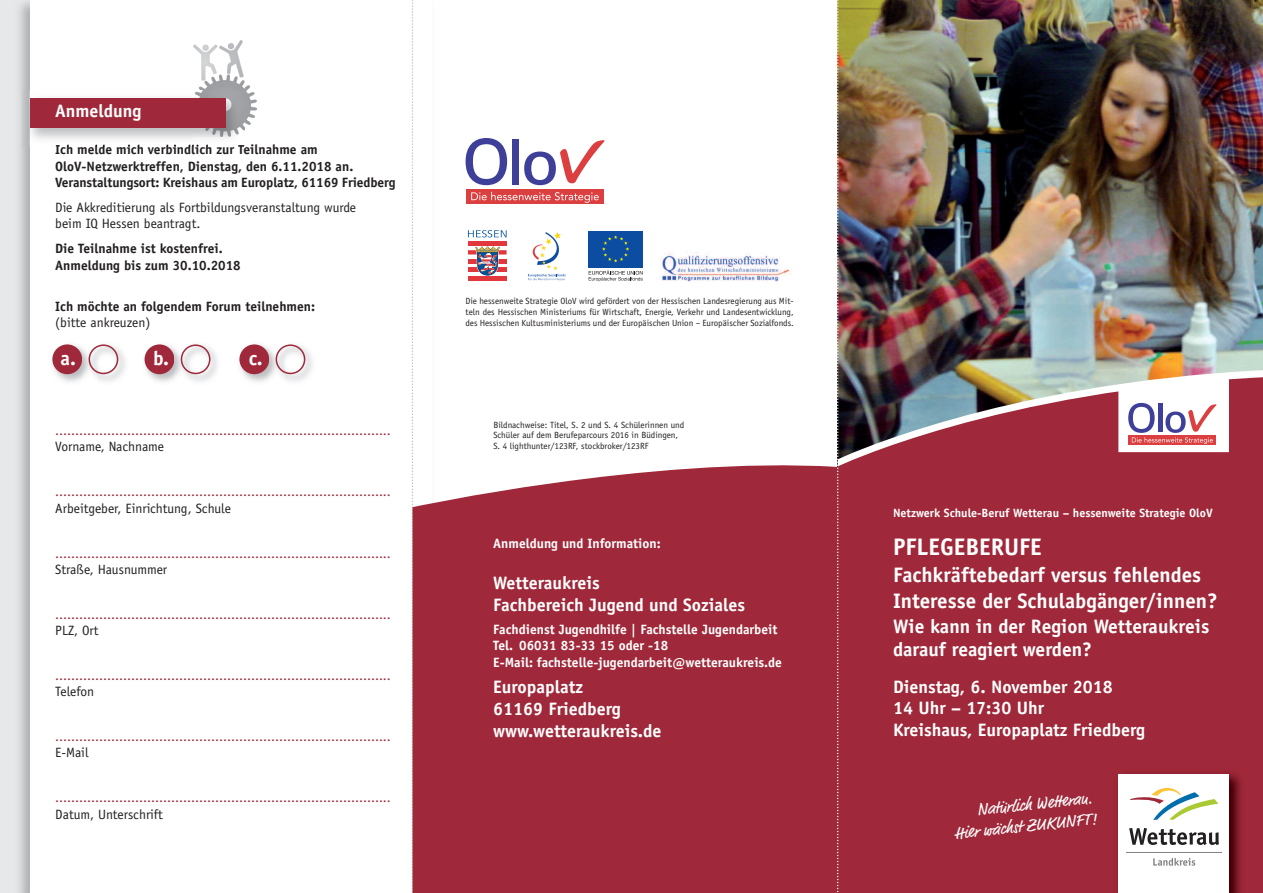
<style>
.page{position:relative;width:1263px;height:893px;background:#fff}
.page>*{position:absolute;margin:0;border:0;box-sizing:border-box;transform-origin:0 0}
.t1{font:700 24px "Officina Sans";color:#fff}
.t2{font:700 21px/26px "Officina Sans";color:#fff}
.t3{font:700 19.8px "Officina Sans";color:#fff}
.t4{font:700 19.5px/23.4px "Officina Sans";color:#fff}
.t5{font:700 18px/21.6px "Officina Sans";color:#fff}
.t6{font:16.95px/21.3px "Market OT";color:#fff;text-align:right}
.t7{font:13.5px "Officina Sans";color:#9f293a}
.t8{font:700 13.5px/16.2px "Officina Sans";color:#231f20}
.t9{font:13.5px/16.2px "Officina Sans";color:#231f20}
.t10{font:700 13.5px/16.2px "Officina Sans";color:#fff}
.t11{font:700 12px "Officina Sans";color:#fff}
.t12{font:9px/10.8px "Officina Sans";color:#231f20;text-align:justify}
</style>
<div class="page">
<div style="left:0;top:0;width:412px;height:893px;background:#e7e8e9"></div>
<img style="left:19px;top:2px;width:11px;height:891px">
<div style="left:30px;top:0;width:402px;height:893px;background:#fff"></div>
<svg style="left:412px;top:0;width:1px;height:456px"></svg>
<img style="left:838px;top:0;width:425px;height:370px">
<div style="left:412px;top:456px;width:425px;height:437px;background:#9f293a"></div>
<div style="left:838px;top:377px;width:425px;height:516px;background:#9f293a"></div>
<img style="left:1111px;top:767px;width:137px;height:126px">
<div style="left:1118px;top:774px;width:111px;height:119px;background:#fff"></div>
<svg style="left:1130px;top:788px;width:88px;height:32px"></svg>
<hr style="left:1126px;top:852px;width:95px;height:1px;background:#808285">
<svg style="left:1129px;top:828px;width:90px;height:17px"></svg>
<svg style="left:1153px;top:858px;width:42px;height:8px"></svg>
<div style="left:803px;top:477px;width:50px;height:416px;background:#9f293a"></div>
<div style="left:466px;top:189px;width:138px;height:15px;background:#db3f3f"></div>
<svg style="left:471px;top:192px;width:128px;height:11px"></svg>
<svg style="left:466px;top:138px;width:41px;height:47px"></svg>
<div style="left:512px;top:139px;width:7px;height:45px;background:#3e3f99"></div>
<svg style="left:524px;top:140px;width:80px;height:45px"></svg>
<svg style="left:1118px;top:376px;width:111px;height:76px"></svg>
<hr style="left:468px;top:242px;width:39px;height:4px;background:#e1373d">
<div style="left:468px;top:250px;width:39px;height:5px;background:#e1373d"></div>
<hr style="left:468px;top:259px;width:39px;height:4px;background:#e1373d">
<div style="left:468px;top:267px;width:39px;height:5px;background:#e1373d"></div>
<hr style="left:468px;top:276px;width:39px;height:4px;background:#e1373d">
<svg style="left:475px;top:246px;width:25px;height:30px"></svg>
<svg style="left:468px;top:230px;width:38px;height:7px"></svg>
<svg style="left:589px;top:270px;width:54px;height:11px"></svg>
<div style="left:587px;top:230px;width:57px;height:38px;background:#0d4da1"></div>
<svg style="left:602px;top:235px;width:27px;height:27px"></svg>
<img style="left:659px;top:252px;width:132px;height:30px">
<svg style="left:528px;top:232px;width:38px;height:48px"></svg>
<img style="left:52px;top:344px;width:73px;height:38px">
<div style="left:52px;top:344px;width:30px;height:30px;background:#9f293a;border-radius:50%"></div>
<svg style="left:89px;top:344px;width:29px;height:30px"></svg>
<img style="left:144px;top:344px;width:74px;height:38px">
<div style="left:145px;top:344px;width:29px;height:30px;background:#9f293a;border-radius:50%"></div>
<svg style="left:181px;top:344px;width:29px;height:30px"></svg>
<img style="left:239px;top:344px;width:73px;height:38px">
<div style="left:239px;top:344px;width:30px;height:30px;background:#9f293a;border-radius:50%"></div>
<svg style="left:276px;top:344px;width:29px;height:30px"></svg>
<img style="left:245px;top:85px;width:11px;height:40px">
<img style="left:194px;top:40px;width:51px;height:51px">
<img style="left:23px;top:91px;width:222px;height:55px">
<img style="left:56px;top:145px;width:70px;height:1px">
<div style="left:30px;top:98px;width:195px;height:30px;background:#9f293a"></div>
<svg style="left:837px;top:0;width:1px;height:892px"></svg>
<h3 class="t5" style="left:55px;top:102px;width:88px">Anmeldung</h3>
<p class="t8" style="left:55px;top:143px;width:342px">Ich melde mich verbindlich zur Teilnahme am<br>OloV-Netzwerktreffen, Dienstag, den 6.11.2018 an.<br>Veranstaltungsort: Kreishaus am Europlatz, 61169 Friedberg</p>
<p class="t9" style="left:55px;top:200px;width:302px">Die Akkreditierung als Fortbildungsveranstaltung wurde beim IQ Hessen beantragt.</p>
<p class="t8" style="left:55px;top:242px;width:187px">Die Teilnahme ist kostenfrei.<br>Anmeldung bis zum 30.10.2018</p>
<p class="t8" style="left:55px;top:299px;width:261px">Ich möchte an folgendem Forum teilnehmen:</p>
<p class="t9" style="left:55px;top:316px;width:97px">(bitte ankreuzen)</p>
<h3 class="t3" style="left:61px;top:351px;width:17px">a.</h3>
<h3 class="t3" style="left:153px;top:351px;width:17px">b.</h3>
<h3 class="t3" style="left:249px;top:351px;width:15px">c.</h3>
<p class="t7" style="left:55px;top:425px;width:337px">....................................................................................</p>
<p class="t9" style="left:55px;top:440px;width:110px">Vorname, Nachname</p>
<p class="t7" style="left:55px;top:487px;width:337px">....................................................................................</p>
<p class="t9" style="left:55px;top:501px;width:177px">Arbeitgeber, Einrichtung, Schule</p>
<p class="t7" style="left:55px;top:548px;width:337px">....................................................................................</p>
<p class="t9" style="left:55px;top:562px;width:113px">Straße, Hausnummer</p>
<p class="t7" style="left:55px;top:609px;width:337px">....................................................................................</p>
<p class="t9" style="left:55px;top:623px;width:45px">PLZ, Ort</p>
<p class="t7" style="left:55px;top:670px;width:337px">....................................................................................</p>
<p class="t9" style="left:55px;top:685px;width:40px">Telefon</p>
<p class="t7" style="left:55px;top:731px;width:337px">....................................................................................</p>
<p class="t9" style="left:55px;top:746px;width:35px">E-Mail</p>
<p class="t7" style="left:55px;top:793px;width:337px">....................................................................................</p>
<p class="t9" style="left:55px;top:807px;width:109px">Datum, Unterschrift</p>
<p class="t12" style="left:465px;top:297px;width:330px">Die hessenweite Strategie OloV wird gefördert von der Hessischen Landesregierung aus Mit&shy;teln des Hessischen Ministeriums für Wirtschaft, Energie, Verkehr und Landesentwicklung, des Hessischen Kultusministeriums und der Europäischen Union – Europäischer Sozialfonds.</p>
<p class="t12" style="left:493px;top:420px;width:192px;text-align:left">Bildnachweise: Titel, S. 2 und S. 4 Schülerinnen und<br>Schüler auf dem Berufeparcours 2016 in Büdingen,<br>S. 4 lighthunter/123RF, stockbroker/123RF</p>
<p class="t10" style="left:493px;top:536px;width:169px">Anmeldung und Information:</p>
<h3 class="t5" style="left:493px;top:573px;width:253px">Wetteraukreis<br>Fachbereich Jugend und Soziales</h3>
<p class="t10" style="left:493px;top:623px;width:290px">Fachdienst Jugendhilfe | Fachstelle Jugendarbeit<br>Tel. 06031 83-33 15 oder -18<br>E-Mail: fachstelle-jugendarbeit@wetteraukreis.de</p>
<h3 class="t5" style="left:493px;top:678px;width:170px">Europaplatz<br>61169 Friedberg www.wetteraukreis.de</h3>
<p class="t11" style="left:893px;top:509px;width:321px">Netzwerk Schule-Beruf Wetterau – hessenweite Strategie OloV</p>
<h1 class="t1" style="left:893px;top:538px;width:150px">PFLEGEBERUFE</h1>
<h2 class="t2" style="left:893px;top:564px;width:326px">Fachkräftebedarf versus fehlendes<br>Interesse der Schulabgänger/innen?</h2>
<h3 class="t4" style="left:893px;top:616px;width:318px">Wie kann in der Region Wetteraukreis darauf reagiert werden?</h3>
<h3 class="t5" style="left:893px;top:677px;width:254px">Dienstag, 6. November 2018<br>14 Uhr – 17:30 Uhr<br>Kreishaus, Europaplatz Friedberg</h3>
<p class="t6" style="left:951px;top:801px;width:144px;rotate:-6deg">Natürlich Wetterau.<br>Hier wächst ZUKUNFT!</p>
</div>
